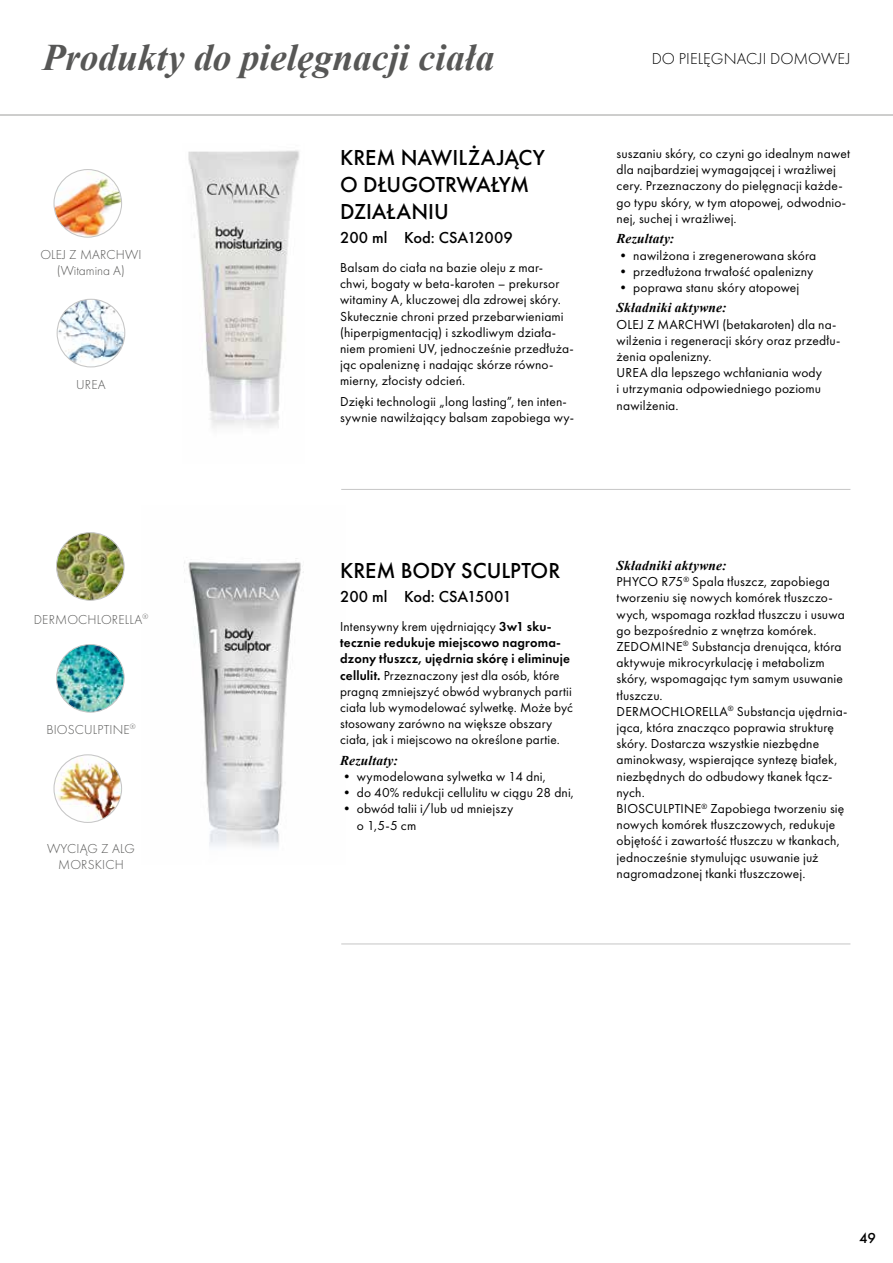
<style>
.page{position:relative;width:893px;height:1263px;background:#fff}
.page>*{position:absolute;margin:0;border:0;box-sizing:border-box;transform-origin:0 0}
.t1{font:italic 700 37.5px "Times New Roman";color:#575756}
.t2{font:500 22.5px/27px "Futura PT";color:#000}
.t3{font:500 16.5px "Futura PT";letter-spacing:-.005em;color:#000}
.t4{font:300 16.5px "Futura PT";letter-spacing:.005em;color:#000}
.t5{font:500 15px "Futura PT";color:#000}
.t6{font:13.5px/16.2px "Futura PT";letter-spacing:.01em;color:#000}
.t7{font:300 13.5px/16.2px "Futura PT";letter-spacing:.01em;color:#575756;text-align:center}
.t8{font:italic 700 13.5px "Times New Roman";letter-spacing:.015em;color:#000}
.s1{font-weight:600}
</style>
<div class="page">
<img style="left:188px;top:150px;width:112px;height:278px">
<img style="left:189px;top:151px;width:109px;height:263px">
<img style="left:184px;top:558px;width:120px;height:289px">
<img style="left:57px;top:644px;width:67px;height:68px;border-radius:34px">
<div style="left:56px;top:644px;width:69px;height:69px;border:1px solid #c6c6c6;border-radius:50%"></div>
<img style="left:57px;top:533px;width:67px;height:67px;border-radius:34px">
<div style="left:56px;top:532px;width:69px;height:69px;border:1px solid #c6c6c6;border-radius:50%"></div>
<img style="left:55px;top:171px;width:67px;height:65px">
<div style="left:53px;top:169px;width:69px;height:69px;border:1px solid #c6c6c6;border-radius:50%"></div>
<img style="left:57px;top:299px;width:68px;height:68px;border-radius:34px">
<div style="left:57px;top:299px;width:68px;height:68px;border:1px solid #c6c6c6;border-radius:50%"></div>
<hr style="left:341px;top:943px;width:509px;height:1px;background:#c6c6c6">
<hr style="left:341px;top:489px;width:509px;height:1px;background:#c6c6c6">
<img style="left:55px;top:756px;width:67px;height:65px">
<div style="left:53px;top:754px;width:69px;height:69px;border:1px solid #c6c6c6;border-radius:50%"></div>
<hr style="left:0;top:115px;width:893px;height:1px;background:#9d9d9c">
<h1 class="t1" style="left:43px;top:31px;width:454px">Produkty do pielęgnacji ciała</h1>
<p class="t4" style="left:652px;top:49px;width:200px">DO PIELĘGNACJI DOMOWEJ</p>
<p class="t7" style="left:40px;top:247px;width:103px">OLEJ Z MARCHWI (Witamina A)</p>
<p class="t7" style="left:76px;top:376px;width:31px">UREA</p>
<p class="t7" style="left:34px;top:611px;width:116px">DERMOCHLORELLA<sup>®</sup></p>
<p class="t7" style="left:46px;top:721px;width:91px">BIOSCULPTINE<sup>®</sup></p>
<p class="t7" style="left:47px;top:840px;width:89px">WYCIĄG Z ALG<br>MORSKICH</p>
<h2 class="t2" style="left:340px;top:144px;width:206px">KREM NAWILŻAJĄCY<br>O DŁUGOTRWAŁYM<br>DZIAŁANIU</h2>
<p class="t3" style="left:340px;top:228px;width:174px">200 ml Kod: CSA12009</p>
<p class="t6" style="left:340px;top:259px;width:235px">Balsam do ciała na bazie oleju z mar&shy;chwi, bogaty w beta-karoten – prekursor witaminy A, kluczowej dla zdrowej skóry.<br>Skutecznie chroni przed przebarwieniami (hiperpigmentacją) i szkodliwym działa&shy;niem promieni UV, jednocześnie przedłuża&shy;jąc opaleniznę i nadając skórze równo&shy;mierny, złocisty odcień.</p>
<p class="t6" style="left:340px;top:393px;width:235px">Dzięki technologii „long lasting”, ten inten&shy;sywnie nawilżający balsam zapobiega wy-</p>
<p class="t6" style="left:617px;top:145px;width:235px">suszaniu skóry, co czyni go idealnym nawet dla najbardziej wymagającej i wrażliwej cery. Przeznaczony do pielęgnacji każde&shy;go typu skóry, w tym atopowej, odwodnio&shy;nej, suchej i wrażliwej.</p>
<p class="t8" style="left:617px;top:229px;width:59px">Rezultaty:</p>
<p class="t6" style="left:617px;top:247px;width:201px">• nawilżona i zregenerowana skóra</p>
<p class="t6" style="left:617px;top:263px;width:198px">• przedłużona trwałość opalenizny</p>
<p class="t6" style="left:617px;top:279px;width:184px">• poprawa stanu skóry atopowej</p>
<p class="t8" style="left:617px;top:298px;width:111px">Składniki aktywne:</p>
<p class="t6" style="left:617px;top:316px;width:225px">OLEJ Z MARCHWI (betakaroten) dla na&shy;wilżenia i regeneracji skóry oraz przedłu&shy;żenia opalenizny.<br>UREA dla lepszego wchłaniania wody<br>i utrzymania odpowiedniego poziomu nawilżenia.</p>
<h2 class="t2" style="left:340px;top:557px;width:222px">KREM BODY SCULPTOR</h2>
<p class="t3" style="left:340px;top:587px;width:173px">200 ml Kod: CSA15001</p>
<p class="t6" style="left:340px;top:618px;width:234px">Intensywny krem ujędrniający <span class="s1">3w1 sku&shy;tecznie redukuje miejscowo nagroma&shy;dzony tłuszcz, ujędrnia skórę i eliminuje cellulit.</span> Przeznaczony jest dla osób, które pragną zmniejszyć obwód wybranych partii ciała lub wymodelować sylwetkę. Może być stosowany zarówno na większe obszary ciała, jak i miejscowo na określone partie.</p>
<p class="t8" style="left:340px;top:751px;width:59px">Rezultaty:</p>
<p class="t6" style="left:340px;top:768px;width:207px">• wymodelowana sylwetka w 14 dni,</p>
<p class="t6" style="left:340px;top:785px;width:235px">• do 40% redukcji cellulitu w ciągu 28 dni,</p>
<p class="t6" style="left:357px;top:801px;width:158px;text-indent:-17px">• obwód talii i/lub ud mniejszy o 1,5-5 cm</p>
<p class="t8" style="left:617px;top:556px;width:111px">Składniki aktywne:</p>
<p class="t6" style="left:617px;top:573px;width:232px">PHYCO R75<sup>®</sup> Spala tłuszcz, zapobiega tworzeniu się nowych komórek tłuszczo&shy;wych, wspomaga rozkład tłuszczu i usuwa go bezpośrednio z wnętrza komórek.<br>ZEDOMINE<sup>®</sup> Substancja drenująca, która aktywuje mikrocyrkulację i metabolizm skóry, wspomagając tym samym usuwanie tłuszczu.<br>DERMOCHLORELLA<sup>®</sup> Substancja ujędrnia&shy;jąca, która znacząco poprawia strukturę skóry. Dostarcza wszystkie niezbędne aminokwasy, wspierające syntezę białek, niezbędnych do odbudowy tkanek łącz&shy;nych.<br>BIOSCULPTINE<sup>®</sup> Zapobiega tworzeniu się nowych komórek tłuszczowych, redukuje objętość i zawartość tłuszczu w tkankach, jednocześnie stymulując usuwanie już nagromadzonej tkanki tłuszczowej.</p>
<p class="t5" style="left:859px;top:1229px;width:18px">49</p>
</div>
